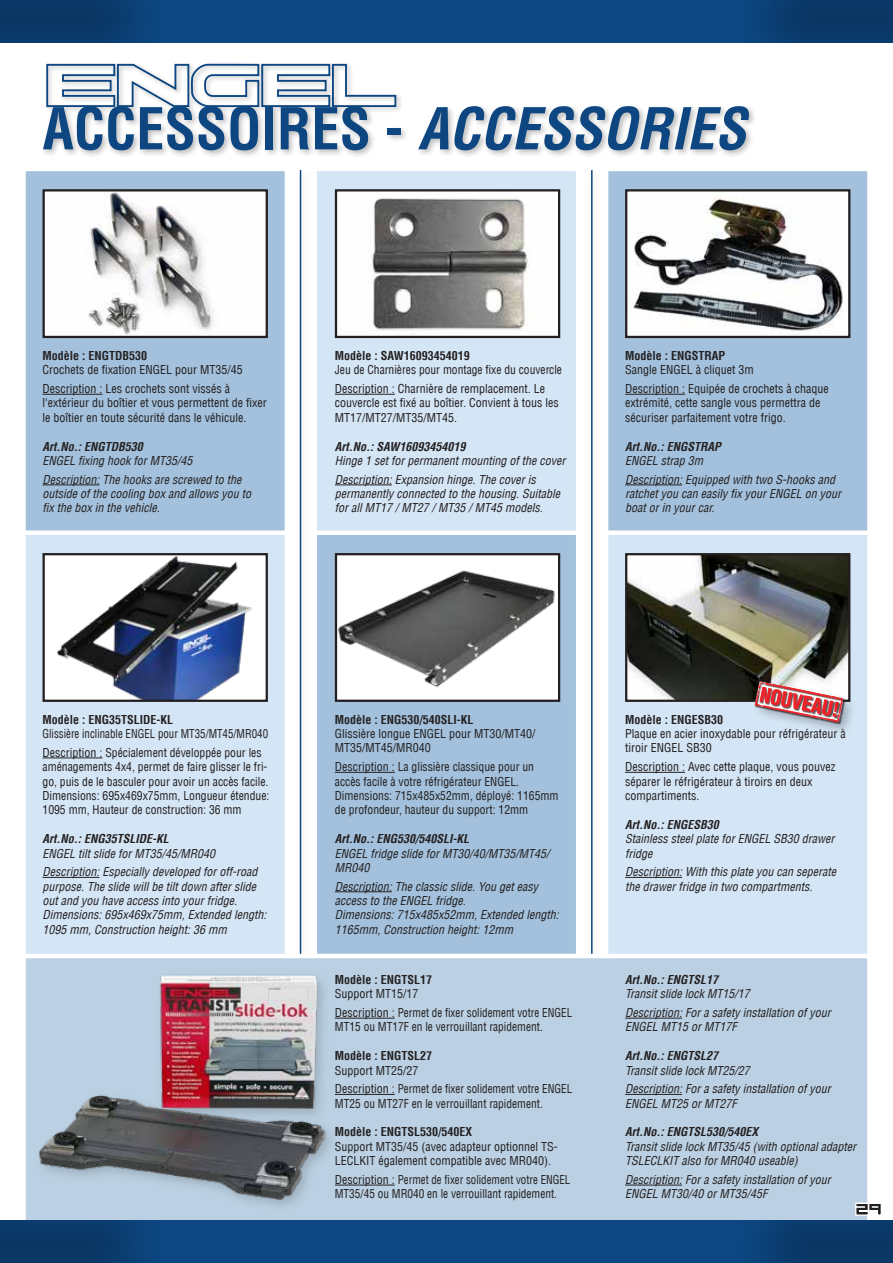
<style>
.page{position:relative;width:893px;height:1263px;background:#fff}
.page>*{position:absolute;margin:0;border:0;box-sizing:border-box;transform-origin:0 0}
.t1{font:700 condensed 56.25px "Helvetica LT";color:#0d4680}
.t2{font:italic condensed 12px/14.4px "Helvetica LT";color:#231f20}
.t3{font:condensed 12px/14.4px "Helvetica LT";color:#231f20}
.t4{font:italic 700 condensed 12px "Helvetica LT";color:#231f20}
.t5{font:700 condensed 12px "Helvetica LT";color:#231f20}
.t6{font:condensed 12px/18.6px "Helvetica LT";color:#231f20;scale:.91 1}
.t7{font:condensed 12px/18.6px "Helvetica LT";color:#231f20;scale:.96 1}
.t8{font:condensed 12px "Helvetica LT";color:#231f20;scale:.95 1}
.s1{font-style:italic}
</style>
<div class="page">
<div style="left:608px;top:171px;width:260px;height:357px;background:#a3c1dc"></div>
<div style="left:317px;top:171px;width:259px;height:357px;background:#d4e5f5"></div>
<div style="left:25px;top:171px;width:260px;height:357px;background:#a3c1dc"></div>
<hr style="left:591px;top:170px;width:2px;height:1055px;background:#0d4680">
<div style="left:293px;top:164px;width:19px;height:1071px;background:#231f20;opacity:.2"></div>
<hr style="left:300px;top:170px;width:1px;height:1055px;background:#0d4680">
<div style="left:317px;top:528px;width:259px;height:423px;background:#a3c1dc"></div>
<div style="left:25px;top:528px;width:260px;height:423px;background:#d4e5f5"></div>
<div style="left:608px;top:528px;width:260px;height:423px;background:#d4e5f5"></div>
<div style="left:44px;top:554px;width:223px;height:147px;background:#fff"></div>
<img style="left:56px;top:556px;width:196px;height:143px">
<div style="left:43px;top:553px;width:225px;height:149px;border:2px solid #231f20"></div>
<img style="left:628px;top:556px;width:219px;height:143px">
<div style="left:625px;top:553px;width:225px;height:149px;border:2px solid #231f20"></div>
<hr style="left:43px;top:758px;width:59px;height:1px;background:#231f20">
<hr style="left:43px;top:877px;width:56px;height:1px;background:#231f20">
<hr style="left:625px;top:772px;width:60px;height:1px;background:#231f20">
<hr style="left:625px;top:877px;width:57px;height:1px;background:#231f20">
<img style="left:338px;top:556px;width:219px;height:142px">
<div style="left:335px;top:553px;width:225px;height:149px;border:2px solid #231f20"></div>
<hr style="left:335px;top:772px;width:60px;height:1px;background:#231f20">
<hr style="left:335px;top:891px;width:57px;height:1px;background:#231f20">
<svg style="left:46px;top:63px;width:351px;height:40px"></svg>
<div style="left:40px;top:103px;width:717px;height:55px;background:#231f20;opacity:.3"></div>
<div style="left:0;top:0;width:893px;height:44px;background:#231f20;opacity:.3"></div>
<img style="left:46px;top:192px;width:219px;height:143px">
<div style="left:43px;top:189px;width:225px;height:149px;border:2px solid #231f20"></div>
<hr style="left:43px;top:394px;width:59px;height:1px;background:#231f20">
<hr style="left:43px;top:485px;width:56px;height:1px;background:#231f20">
<div style="left:336px;top:190px;width:223px;height:147px;background:#fff"></div>
<img style="left:372px;top:197px;width:158px;height:134px">
<div style="left:335px;top:189px;width:225px;height:149px;border:2px solid #231f20"></div>
<img style="left:628px;top:192px;width:219px;height:143px">
<div style="left:625px;top:189px;width:225px;height:149px;border:2px solid #231f20"></div>
<hr style="left:625px;top:394px;width:60px;height:1px;background:#231f20">
<hr style="left:625px;top:485px;width:57px;height:1px;background:#231f20">
<hr style="left:335px;top:394px;width:60px;height:1px;background:#231f20">
<hr style="left:335px;top:485px;width:57px;height:1px;background:#231f20">
<div style="left:25px;top:951px;width:843px;height:267px;background:#bbd1e3"></div>
<hr style="left:335px;top:1018px;width:60px;height:1px;background:#231f20">
<hr style="left:335px;top:1094px;width:60px;height:1px;background:#231f20">
<hr style="left:335px;top:1185px;width:60px;height:1px;background:#231f20">
<hr style="left:625px;top:1018px;width:57px;height:1px;background:#231f20">
<hr style="left:625px;top:1094px;width:57px;height:1px;background:#231f20">
<hr style="left:625px;top:1185px;width:57px;height:1px;background:#231f20">
<div style="left:34px;top:970px;width:305px;height:244px;background:#bbd1e3"></div>
<img style="left:36px;top:965px;width:297px;height:237px">
<div style="left:0;top:1218px;width:893px;height:45px;background:#231f20;opacity:.3"></div>
<svg style="left:854px;top:1202px;width:27px;height:14px"></svg>
<div style="left:753px;top:679px;width:105px;height:58px;background:#231f20;opacity:.3"></div>
<div style="left:755px;top:682px;width:90px;height:42px;background:#231f20;opacity:.75"></div>
<svg style="left:755px;top:681px;width:88px;height:41px"></svg>
<h1 class="t1" style="left:43px;top:94px;width:705px">ACCESSOIRES - <span class="s1">ACCESSORIES</span></h1>
<p class="t5" style="left:43px;top:348px;width:106px">Modèle : ENGTDB530</p>
<p class="t3" style="left:43px;top:361px;width:202px;line-height:18.6px">Crochets de fixation ENGEL pour MT35/45<br>Description : Les crochets sont vissés à</p>
<p class="t3" style="left:43px;top:396px;width:226px">l‘extérieur du boîtier et vous permettent de fixer le boîtier en toute sécurité dans le véhicule.</p>
<p class="t4" style="left:43px;top:439px;width:102px">Art.No.: ENGTDB530</p>
<p class="t2" style="left:43px;top:451px;width:200px;line-height:18.6px">ENGEL fixing hook for MT35/45<br>Description: The hooks are screwed to the</p>
<p class="t2" style="left:43px;top:486px;width:210px">outside of the cooling box and allows you to fix the box in the vehicle.</p>
<p class="t5" style="left:335px;top:348px;width:136px">Modèle : SAW16093454019</p>
<p class="t7" style="left:335px;top:361px;width:238px">Jeu de Charnières pour montage fixe du couvercle<br>Description : Charnière de remplacement. Le</p>
<p class="t3" style="left:335px;top:396px;width:225px">couvercle est fixé au boîtier. Convient à tous les<br>MT17/MT27/MT35/MT45.</p>
<p class="t4" style="left:335px;top:439px;width:132px">Art.No.: SAW16093454019</p>
<p class="t2" style="left:335px;top:451px;width:232px;line-height:18.6px">Hinge 1 set for permanent mounting of the cover<br>Description: Expansion hinge. The cover is</p>
<p class="t2" style="left:335px;top:486px;width:227px">permanently connected to the housing. Suitable for all MT17 / MT27 / MT35 / MT45 models.</p>
<p class="t5" style="left:625px;top:348px;width:102px">Modèle : ENGSTRAP</p>
<p class="t3" style="left:625px;top:361px;width:205px;line-height:18.6px">Sangle ENGEL à cliquet 3m<br>Description : Equipée de crochets à chaque</p>
<p class="t3" style="left:625px;top:396px;width:197px">extrémité, cette sangle vous permettra de sécuriser parfaitement votre frigo.</p>
<p class="t4" style="left:625px;top:439px;width:97px">Art.No.: ENGSTRAP</p>
<p class="t2" style="left:625px;top:451px;width:211px;line-height:18.6px">ENGEL strap 3m<br>Description: Equipped with two S-hooks and</p>
<p class="t2" style="left:625px;top:486px;width:217px">ratchet you can easily fix your ENGEL on your boat or in your car.</p>
<p class="t5" style="left:43px;top:712px;width:132px">Modèle : ENG35TSLIDE-KL</p>
<p class="t6" style="left:43px;top:724px;width:249px">Glissière inclinable ENGEL pour MT35/MT45/MR040<br>Description : Spécialement développée pour les</p>
<p class="t3" style="left:43px;top:759px;width:228px">aménagements 4x4, permet de faire glisser le fri&shy;go, puis de le basculer pour avoir un accès facile.<br>Dimensions: 695x469x75mm, Longueur étendue:<br>1095 mm, Hauteur de construction: 36 mm</p>
<p class="t4" style="left:43px;top:831px;width:128px">Art.No.: ENG35TSLIDE-KL</p>
<p class="t2" style="left:43px;top:844px;width:216px;line-height:18.6px">ENGEL tilt slide for MT35/45/MR040<br>Description: Especially developed for off-road</p>
<p class="t2" style="left:43px;top:879px;width:225px">purpose. The slide will be tilt down after slide out and you have access into your fridge.<br>Dimensions: 695x469x75mm, Extended length:<br>1095 mm, Construction height: 36 mm</p>
<p class="t5" style="left:335px;top:712px;width:140px">Modèle : ENG530/540SLI-KL</p>
<p class="t3" style="left:335px;top:726px;width:202px">Glissière longue ENGEL pour MT30/MT40/<br>MT35/MT45/MR040</p>
<p class="t3" style="left:335px;top:759px;width:225px">Description : La glissière classique pour un accès facile à votre réfrigérateur ENGEL.<br>Dimensions: 715x485x52mm, déployé: 1165mm de profondeur, hauteur du support: 12mm</p>
<p class="t4" style="left:335px;top:831px;width:136px">Art.No.: ENG530/540SLI-KL</p>
<p class="t2" style="left:335px;top:846px;width:216px">ENGEL fridge slide for MT30/40/MT35/MT45/<br>MR040</p>
<p class="t2" style="left:335px;top:879px;width:225px">Description: The classic slide. You get easy access to the ENGEL fridge.<br>Dimensions: 715x485x52mm, Extended length:<br>1165mm, Construction height: 12mm</p>
<p class="t5" style="left:335px;top:972px;width:99px">Modèle : ENGTSL17</p>
<p class="t3" style="left:335px;top:984px;width:239px;line-height:18.6px">Support MT15/17<br>Description : Permet de fixer solidement votre ENGEL</p>
<p class="t8" style="left:335px;top:1019px;width:220px">MT15 ou MT17F en le verrouillant rapidement.</p>
<p class="t5" style="left:335px;top:1048px;width:99px">Modèle : ENGTSL27</p>
<p class="t3" style="left:335px;top:1061px;width:239px;line-height:18.6px">Support MT25/27<br>Description : Permet de fixer solidement votre ENGEL</p>
<p class="t8" style="left:335px;top:1096px;width:220px">MT25 ou MT27F en le verrouillant rapidement.</p>
<p class="t5" style="left:335px;top:1124px;width:139px">Modèle : ENGTSL530/540EX</p>
<p class="t3" style="left:335px;top:1139px;width:224px">Support MT35/45 (avec adapteur optionnel TS-<br>LECLKIT également compatible avec MR040).</p>
<p class="t3" style="left:335px;top:1172px;width:237px">Description : Permet de fixer solidement votre ENGEL<br>MT35/45 ou MR040 en le verrouillant rapidement.</p>
<p class="t5" style="left:625px;top:712px;width:100px">Modèle : ENGESB30</p>
<p class="t3" style="left:625px;top:726px;width:222px">Plaque en acier inoxydable pour réfrigérateur à tiroir ENGEL SB30</p>
<p class="t3" style="left:625px;top:759px;width:212px">Description : Avec cette plaque, vous pouvez séparer le réfrigérateur à tiroirs en deux compartiments.</p>
<p class="t4" style="left:625px;top:817px;width:95px">Art.No.: ENGESB30</p>
<p class="t2" style="left:625px;top:831px;width:211px">Stainless steel plate for ENGEL SB30 drawer fridge</p>
<p class="t2" style="left:625px;top:864px;width:212px">Description: With this plate you can seperate the drawer fridge in two compartments.</p>
<p class="t4" style="left:625px;top:972px;width:94px">Art.No.: ENGTSL17</p>
<p class="t2" style="left:625px;top:984px;width:207px;line-height:18.6px">Transit slide lock MT15/17<br>Description: For a safety installation of your</p>
<p class="t2" style="left:625px;top:1020px;width:113px">ENGEL MT15 or MT17F</p>
<p class="t4" style="left:625px;top:1048px;width:94px">Art.No.: ENGTSL27</p>
<p class="t2" style="left:625px;top:1061px;width:207px;line-height:18.6px">Transit slide lock MT25/27<br>Description: For a safety installation of your</p>
<p class="t2" style="left:625px;top:1096px;width:113px">ENGEL MT25 or MT27F</p>
<p class="t4" style="left:625px;top:1124px;width:135px">Art.No.: ENGTSL530/540EX</p>
<p class="t2" style="left:625px;top:1139px;width:233px">Transit slide lock MT35/45 (with optional adapter<br>TSLECLKIT also for MR040 useable)</p>
<p class="t2" style="left:625px;top:1172px;width:207px">Description: For a safety installation of your<br>ENGEL MT30/40 or MT35/45F</p>
</div>
